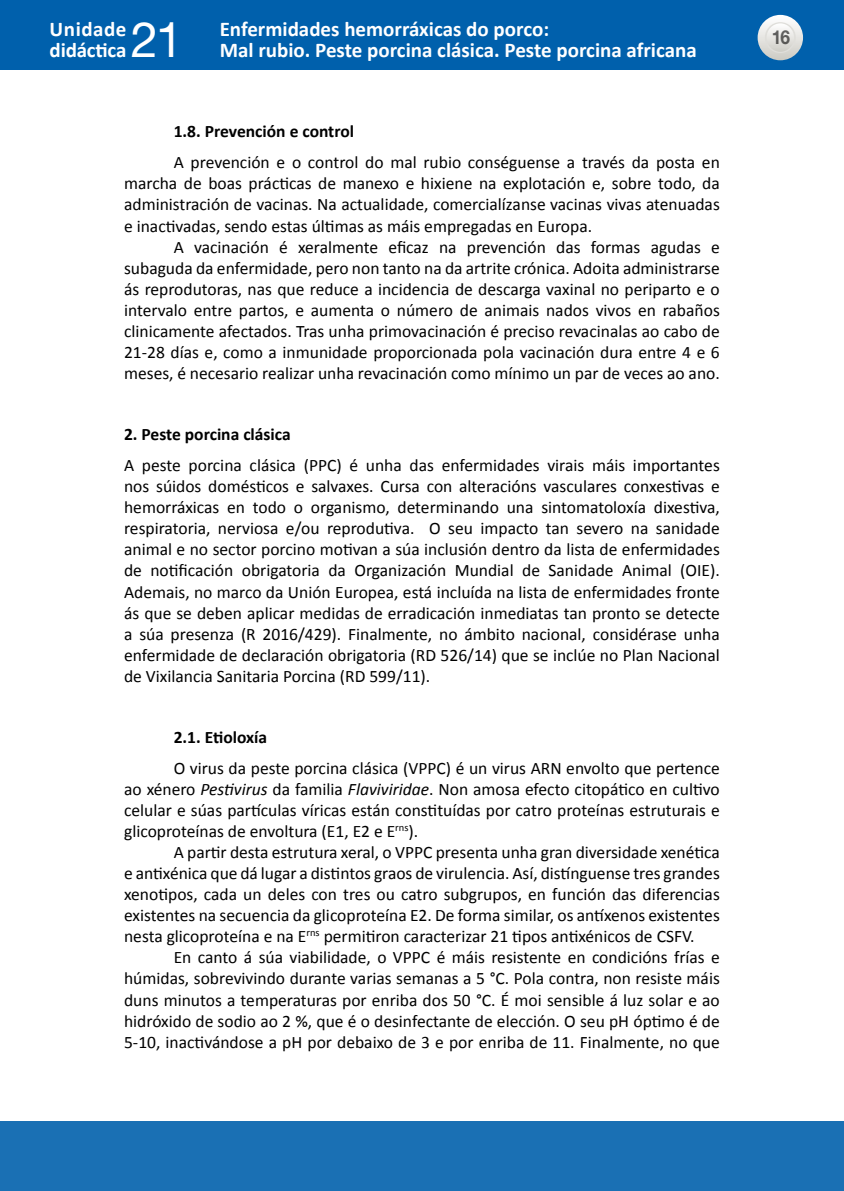
<style>
.page{position:relative;width:844px;height:1191px;background:#fff}
.page>*{position:absolute;margin:0;border:0;box-sizing:border-box;transform-origin:0 0}
.t1{font:49px "Helvetica Neue LT Std";color:#fff}
.t2{font:700 21px/21px "Calibri";color:#fff}
.t3{font:700 19.25px "Helvetica Neue LT Std";color:#000;scale:.9 1}
.t4{font:17.5px/21px "Calibri";color:#000;text-align:justify}
.t5{font:700 17.5px "Calibri";color:#000}
.s1{font-style:italic}
</style>
<div class="page">
<div style="left:0;top:1121px;width:843px;height:70px;background:#1a70b4"></div>
<div style="left:0;top:0;width:843px;height:69px;background:#0060ac"></div>
<svg style="left:757px;top:15px;width:45px;height:45px"></svg>
<svg style="left:765px;top:23px;width:29px;height:29px"></svg>
<div style="left:764px;top:22px;width:31px;height:31px;border:1px solid #dfdeda;border-radius:50%"></div>
<p class="t2" style="left:50px;top:18px;width:78px">Unidade didáctica</p>
<h1 class="t1" style="left:131px;top:11px;width:54px">21</h1>
<p class="t2" style="left:220px;top:18px;width:478px">Enfermidades hemorráxicas do porco:<br>Mal rubio. Peste porcina clásica. Peste porcina africana</p>
<p class="t5" style="left:174px;top:119px;width:182px">1.8. Prevención e control</p>
<p class="t4" style="left:124px;top:151px;width:597px;text-indent:50px">A prevención e o control do mal rubio conséguense a través da posta en marcha de boas prácticas de manexo e hixiene na explotación e, sobre todo, da administración de vacinas. Na actualidade, comercialízanse vacinas vivas atenuadas e inactivadas, sendo estas últimas as máis empregadas en Europa.</p>
<p class="t4" style="left:124px;top:235px;width:597px;text-indent:50px">A vacinación é xeralmente eficaz na prevención das formas agudas e subaguda da enfermidade, pero non tanto na da artrite crónica. Adoita administrarse ás reprodutoras, nas que reduce a incidencia de descarga vaxinal no periparto e o intervalo entre partos, e aumenta o número de animais nados vivos en rabaños clinicamente afectados. Tras unha primovacinación é preciso revacinalas ao cabo de 21-28 días e, como a inmunidade proporcionada pola vacinación dura entre 4 e 6 meses, é necesario realizar unha revacinación como mínimo un par de veces ao ano.</p>
<p class="t5" style="left:124px;top:422px;width:168px">2. Peste porcina clásica</p>
<p class="t4" style="left:124px;top:454px;width:597px">A peste porcina clásica (PPC) é unha das enfermidades virais máis importantes nos súidos domésticos e salvaxes. Cursa con alteracións vasculares conxestivas e hemorráxicas en todo o organismo, determinando una sintomatoloxía dixestiva, respiratoria, nerviosa e/ou reprodutiva. O seu impacto tan severo na sanidade animal e no sector porcino motivan a súa inclusión dentro da lista de enfermidades de notificación obrigatoria da Organización Mundial de Sanidade Animal (OIE).<br>Ademais, no marco da Unión Europea, está incluída na lista de enfermidades fronte ás que se deben aplicar medidas de erradicación inmediatas tan pronto se detecte a súa presenza (R 2016/429). Finalmente, no ámbito nacional, considérase unha enfermidade de declaración obrigatoria (RD 526/14) que se inclúe no Plan Nacional de Vixilancia Sanitaria Porcina (RD 599/11).</p>
<p class="t5" style="left:174px;top:724px;width:95px">2.1. Etioloxía</p>
<p class="t4" style="left:124px;top:756px;width:597px;text-indent:50px">O virus da peste porcina clásica (VPPC) é un virus ARN envolto que pertence ao xénero <span class="s1">Pestivirus</span> da familia <span class="s1">Flaviviridae</span>. Non amosa efecto citopático en cultivo celular e súas partículas víricas están constituídas por catro proteínas estruturais e glicoproteínas de envoltura (E1, E2 e E<sup>rns</sup>).</p>
<p class="t4" style="left:124px;top:840px;width:597px;text-indent:50px">A partir desta estrutura xeral, o VPPC presenta unha gran diversidade xenética e antixénica que dá lugar a distintos graos de virulencia. Así, distínguense tres grandes xenotipos, cada un deles con tres ou catro subgrupos, en función das diferencias existentes na secuencia da glicoproteína E2. De forma similar, os antíxenos existentes nesta glicoproteína e na E<sup>rns</sup> permitiron caracterizar 21 tipos antixénicos de CSFV.</p>
<p class="t4" style="left:124px;top:946px;width:597px;text-indent:50px">En canto á súa viabilidade, o VPPC é máis resistente en condicións frías e húmidas, sobrevivindo durante varias semanas a 5 °C. Pola contra, non resiste máis duns minutos a temperaturas por enriba dos 50 °C. É moi sensible á luz solar e ao hidróxido de sodio ao 2 %, que é o desinfectante de elección. O seu pH óptimo é de 5-10, inactivándose a pH por debaixo de 3 e por enriba de 11. Finalmente, no que</p>
<p class="t3" style="left:770px;top:26px;width:23px">16</p>
</div>
